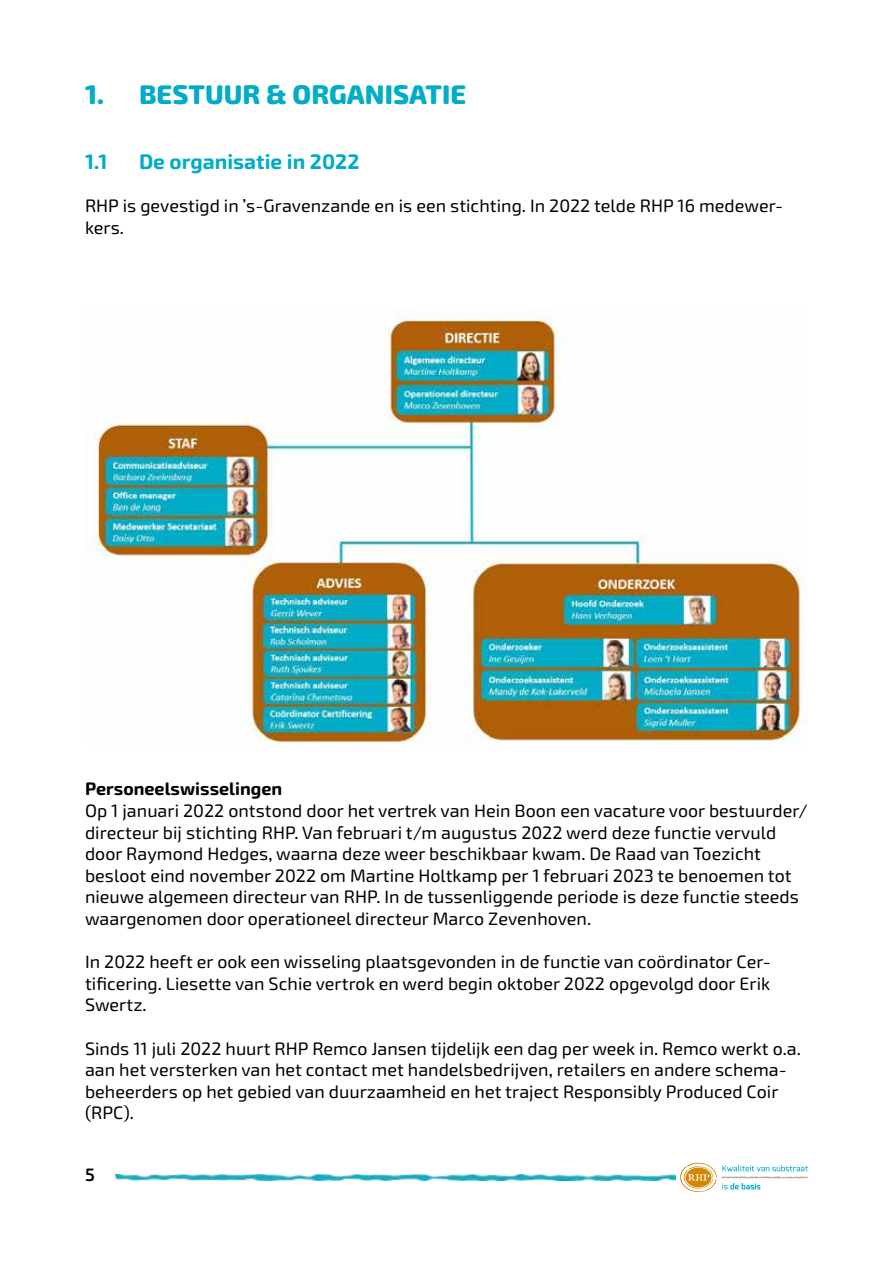
<style>
.page{position:relative;width:893px;height:1263px;background:#fff}
.page>*{position:absolute;margin:0;border:0;box-sizing:border-box;transform-origin:0 0}
.t1{font:800 27px "Exo Soft";color:#00acc8}
.t2{font:700 21px "Exo Soft";color:#00acc8}
.t3{font:18px/21.6px "Exo Soft";color:#000}
.t4{font:700 18px "Exo Soft";color:#000}
.t5{font:600 18px "Exo Soft";color:#000}
</style>
<div class="page">
<img style="left:116px;top:1175px;width:559px;height:5px">
<img style="left:89px;top:309px;width:719px;height:434px">
<svg style="left:680px;top:1163px;width:128px;height:29px"></svg>
<h1 class="t1" style="left:85px;top:78px;width:383px">1. BESTUUR &amp; ORGANISATIE</h1>
<p class="t2" style="left:85px;top:149px;width:24px">1.1</p>
<p class="t2" style="left:139px;top:149px;width:222px">De organisatie in 2022</p>
<p class="t3" style="left:85px;top:195px;width:700px">RHP is gevestigd in ’s-Gravenzande en is een stichting. In 2022 telde RHP 16 medewer&shy;kers.</p>
<p class="t4" style="left:85px;top:778px;width:199px">Personeelswisselingen</p>
<p class="t3" style="left:85px;top:800px;width:724px">Op 1 januari 2022 ontstond door het vertrek van Hein Boon een vacature voor bestuurder/ directeur bij stichting RHP. Van februari t/m augustus 2022 werd deze functie vervuld door Raymond Hedges, waarna deze weer beschikbaar kwam. De Raad van Toezicht besloot eind november 2022 om Martine Holtkamp per 1 februari 2023 te benoemen tot nieuwe algemeen directeur van RHP. In de tussenliggende periode is deze functie steeds waargenomen door operationeel directeur Marco Zevenhoven.</p>
<p class="t3" style="left:85px;top:951px;width:687px;text-align:justify">In 2022 heeft er ook een wisseling plaatsgevonden in de functie van coördinator Cer&shy;tificering. Liesette van Schie vertrok en werd begin oktober 2022 opgevolgd door Erik Swertz.</p>
<p class="t3" style="left:85px;top:1037px;width:717px">Sinds 11 juli 2022 huurt RHP Remco Jansen tijdelijk een dag per week in. Remco werkt o.a. aan het versterken van het contact met handelsbedrijven, retailers en andere schema&shy;beheerders op het gebied van duurzaamheid en het traject Responsibly Produced Coir (RPC).</p>
<p class="t5" style="left:85px;top:1164px;width:11px">5</p>
</div>
